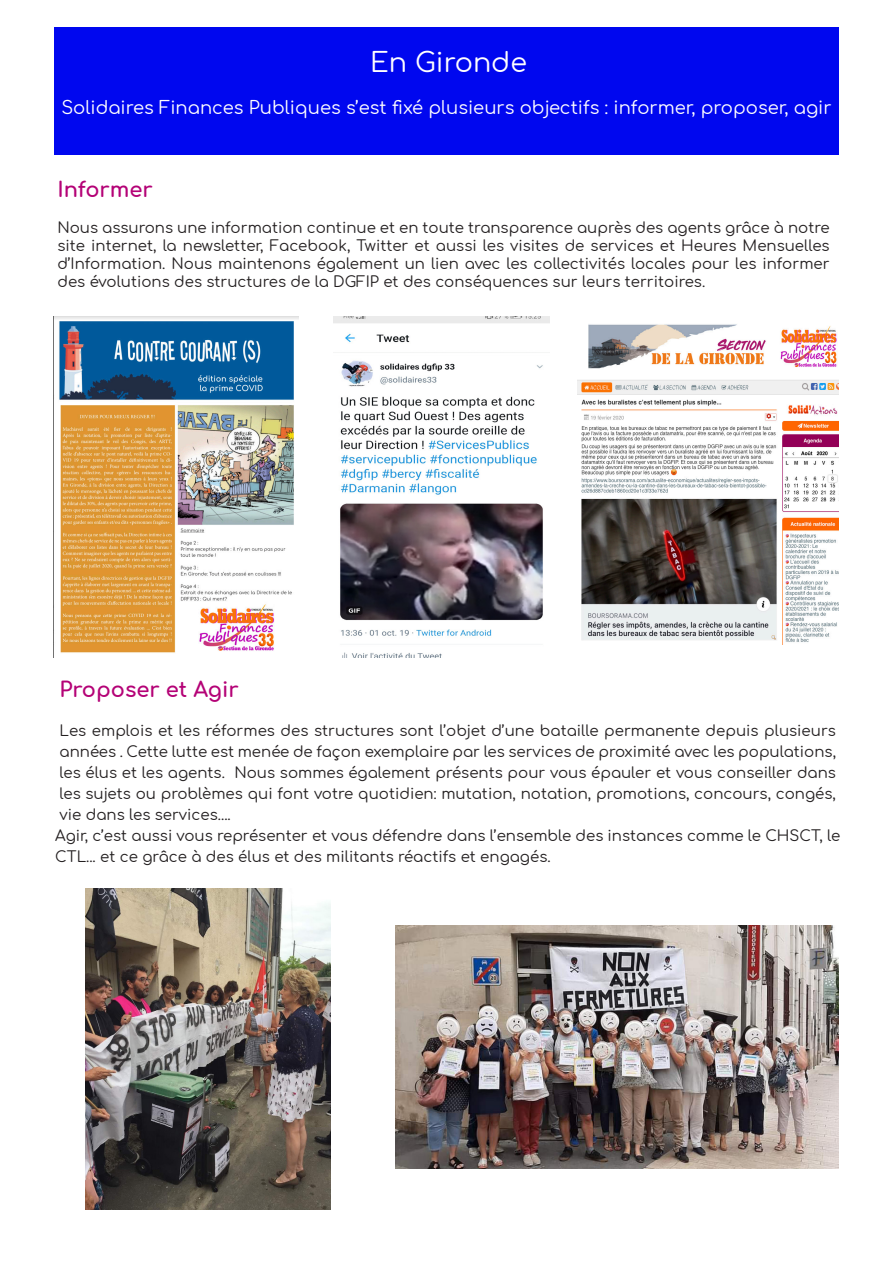
<style>
.page{position:relative;width:893px;height:1263px;background:#fff}
.page>*{position:absolute;margin:0;border:0;box-sizing:border-box;transform-origin:0 0}
.t1{font:27px "Comfortaa";color:#fff}
.t2{font:700 21px "Comfortaa";color:#b40276}
.t3{font:18px "Comfortaa";color:#fff}
.t4{font:15px/21px "Comfortaa";color:#231f20;text-align:justify}
</style>
<div class="page">
<div style="left:54px;top:28px;width:785px;height:127px;background:#0007ef"></div>
<img style="left:577px;top:324px;width:262px;height:320px">
<img style="left:333px;top:317px;width:216px;height:340px">
<img style="left:53px;top:317px;width:245px;height:340px">
<img style="left:85px;top:889px;width:245px;height:320px">
<img style="left:396px;top:926px;width:442px;height:242px">
<p class="t1" style="left:370px;top:38px;width:158px">En Gironde</p>
<p class="t3" style="left:61px;top:92px;width:772px">Solidaires Finances Publiques s’est fixé plusieurs objectifs : informer, proposer, agir</p>
<p class="t2" style="left:57px;top:170px;width:97px">Informer</p>
<p class="t4" style="left:57px;top:217px;width:774px;line-height:18px">Nous assurons une information continue et en toute transparence auprès des agents grâce à notre site internet, la newsletter, Facebook, Twitter et aussi les visites de services et Heures Mensuelles d’Information. Nous maintenons également un lien avec les collectivités locales pour les informer des évolutions des structures de la DGFIP et des conséquences sur leurs territoires.</p>
<p class="t2" style="left:60px;top:670px;width:181px">Proposer et Agir</p>
<p class="t4" style="left:60px;top:718px;width:778px">Les emplois et les réformes des structures sont l’objet d’une bataille permanente depuis plusieurs années . Cette lutte est menée de façon exemplaire par les services de proximité avec les populations, les élus et les agents. Nous sommes également présents pour vous épauler et vous conseiller dans les sujets ou problèmes qui font votre quotidien: mutation, notation, promotions, concours, congés, vie dans les services....</p>
<p class="t4" style="left:55px;top:823px;width:786px">Agir, c’est aussi vous représenter et vous défendre dans l’ensemble des instances comme le CHSCT, le<br>CTL... et ce grâce à des élus et des militants réactifs et engagés.</p>
</div>
